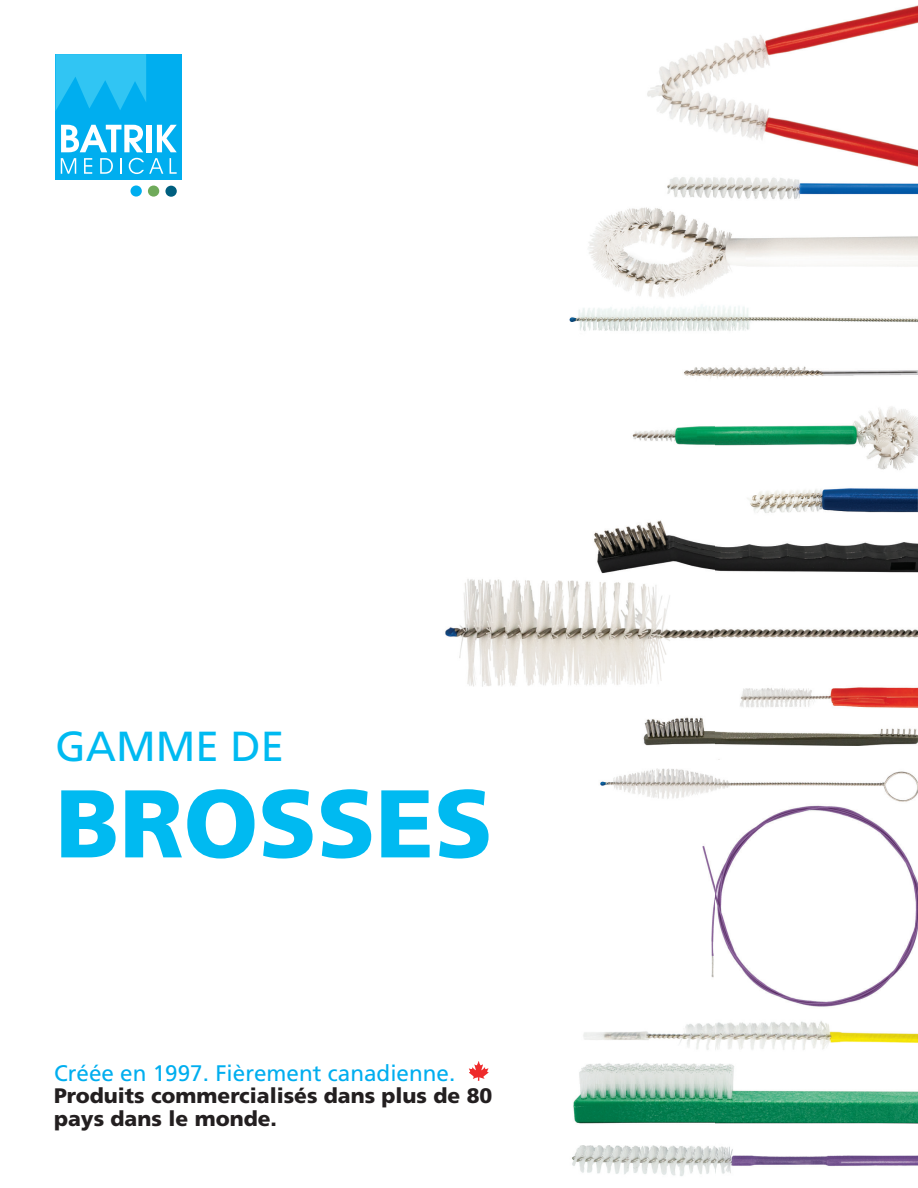
<style>
.page{position:relative;width:918px;height:1188px;background:#fff}
.page>*{position:absolute;margin:0;border:0;box-sizing:border-box;transform-origin:0 0}
.t1{font:900 96px "Frutiger LT Std";color:#00baf1}
.t2{font:42px "Frutiger LT Std";color:#00baf1}
.t3{font:22.5px "Frutiger LT Std";color:#00aeef}
.t4{font:900 21px/22.5px "Frutiger LT Std";color:#231f20}
</style>
<div class="page">
<img style="left:55px;top:5px;width:863px;height:1171px">
<div style="left:56px;top:179px;width:126px;height:24px;background:#fff"></div>
<div style="left:131px;top:185px;width:11px;height:12px;background:#00aeef;border-radius:50%"></div>
<div style="left:148px;top:186px;width:11px;height:11px;background:#6faa5a;border-radius:50%"></div>
<div style="left:165px;top:186px;width:12px;height:11px;background:#005f7f;border-radius:50%"></div>
<div style="left:56px;top:54px;width:126px;height:126px;background:#00aeef"></div>
<svg style="left:61px;top:125px;width:82px;height:27px"></svg>
<div style="left:146px;top:125px;width:6px;height:27px;background:#fff"></div>
<svg style="left:157px;top:125px;width:20px;height:27px"></svg>
<svg style="left:61px;top:158px;width:15px;height:16px"></svg>
<svg style="left:84px;top:158px;width:8px;height:16px"></svg>
<svg style="left:100px;top:158px;width:13px;height:16px"></svg>
<svg style="left:120px;top:158px;width:2px;height:16px"></svg>
<svg style="left:129px;top:158px;width:34px;height:16px"></svg>
<svg style="left:170px;top:158px;width:7px;height:16px"></svg>
<svg style="left:56px;top:54px;width:90px;height:56px"></svg>
<svg style="left:468px;top:1060px;width:21px;height:21px"></svg>
<h2 class="t2" style="left:56px;top:722px;width:230px">GAMME DE</h2>
<h1 class="t1" style="left:56px;top:766px;width:439px">BROSSES</h1>
<p class="t3" style="left:54px;top:1060px;width:403px">Créée en 1997. Fièrement canadienne.</p>
<p class="t4" style="left:54px;top:1085px;width:440px">Produits commercialisés dans plus de 80 pays dans le monde.</p>
</div>
